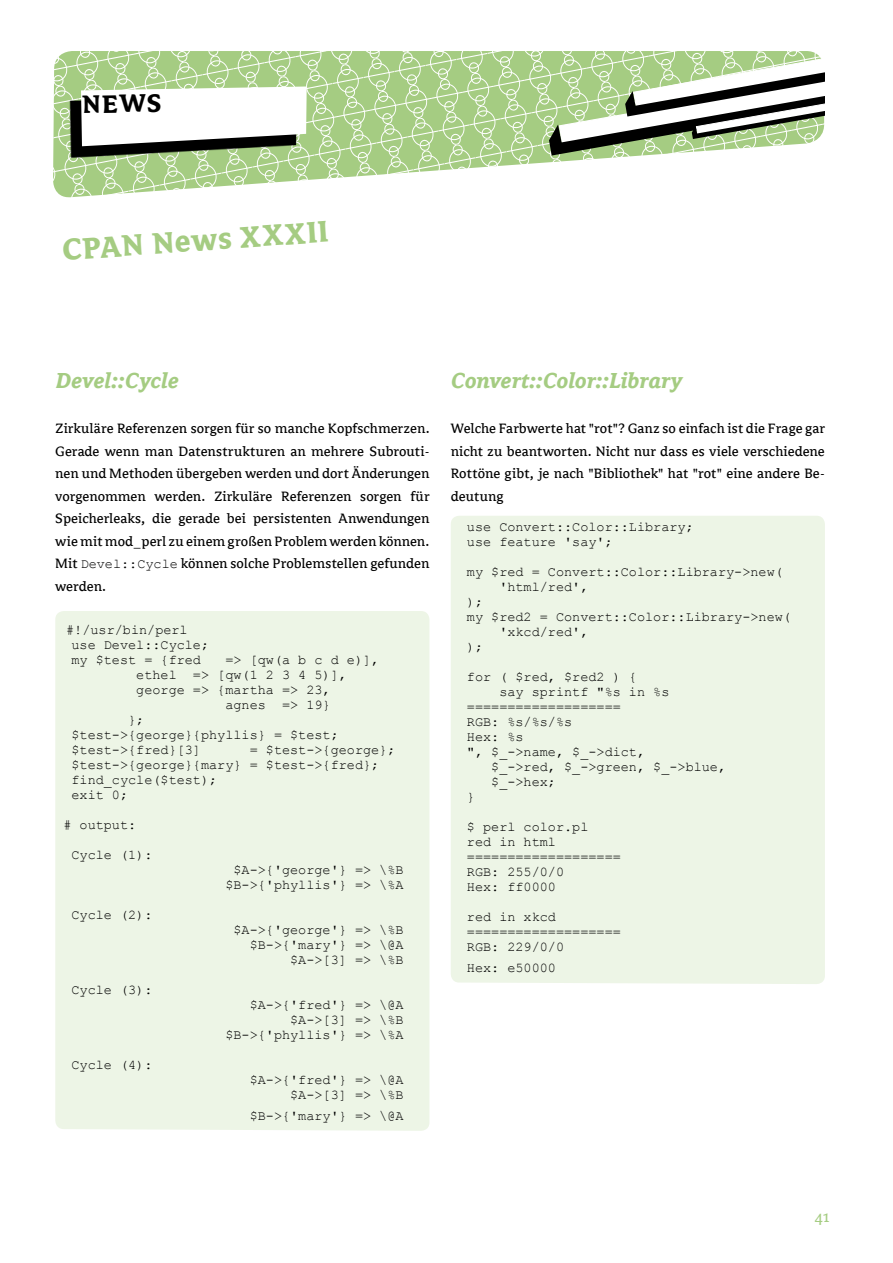
<style>
.page{position:relative;width:893px;height:1263px;background:#fff}
.page>*{position:absolute;margin:0;border:0;box-sizing:border-box;transform-origin:0 0}
.t1{font:700 33px "Avance";color:#a5cc82}
.t2{font:700 27.9px "Avance";color:#000}
.t3{font:italic 700 24px "Avance";color:#a5cc82}
.t4{font:16.5px "Avance";color:#a5cc82}
.t5{font:15px/22.5px "Avance";color:#000;text-align:justify}
.t6{font:13.5px/15px "Courier New";color:#000}
.s1{font-family:"Courier New";font-size:13.5px}
</style>
<div class="page">
<svg style="left:53px;top:51px;width:772px;height:147px"></svg>
<div style="left:55px;top:611px;width:374px;height:520px;background:#edf5e6"></div>
<div style="left:451px;top:516px;width:374px;height:468px;background:#edf5e6"></div>
<h2 class="t2" style="left:82px;top:90px;width:81px;rotate:-1deg">News</h2>
<h1 class="t1" style="left:61px;top:233px;width:268px;rotate:-4deg">CPAN News XXXII</h1>
<h3 class="t3" style="left:55px;top:369px;width:125px">Devel::Cycle</h3>
<p class="t5" style="left:55px;top:418px;width:376px">Zirkuläre Referenzen sorgen für so manche Kopfschmerzen.<br>Gerade wenn man Datenstrukturen an mehrere Subrouti&shy;nen und Methoden übergeben werden und dort Änderungen vorgenommen werden. Zirkuläre Referenzen sorgen für Speicherleaks, die gerade bei persistenten Anwendungen wie mit mod_perl zu einem großen Problem werden können.<br>Mit <span class="s1">Devel::Cycle</span> können solche Problemstellen gefunden werden.</p>
<p class="t6" style="left:71px;top:622px;width:139px;text-indent:-5px">#!/usr/bin/perl use Devel::Cycle; my $test = {fred</p>
<p class="t6" style="left:225px;top:652px;width:155px">=&gt; [qw(a b c d e)],</p>
<p class="t6" style="left:136px;top:667px;width:212px">ethel =&gt; [qw(1 2 3 4 5)],</p>
<p class="t6" style="left:136px;top:682px;width:196px">george =&gt; {martha =&gt; 23,</p>
<p class="t6" style="left:225px;top:697px;width:107px">agnes =&gt; 19}</p>
<p class="t6" style="left:128px;top:712px;width:18px">};</p>
<p class="t6" style="left:71px;top:727px;width:269px">$test-&gt;{george}{phyllis} = $test;</p>
<p class="t6" style="left:71px;top:742px;width:131px">$test-&gt;{fred}[3]</p>
<p class="t6" style="left:71px;top:742px;width:326px;text-indent:178px">= $test-&gt;{george}; $test-&gt;{george}{mary} = $test-&gt;{fred}; find_cycle($test);<br>exit 0;</p>
<p class="t6" style="left:63px;top:817px;width:74px"># output:</p>
<p class="t6" style="left:71px;top:847px;width:82px">Cycle (1):</p>
<p class="t6" style="left:225px;top:862px;width:180px;text-align:center">$A-&gt;{'george'} =&gt; \%B $B-&gt;{'phyllis'} =&gt; \%A</p>
<p class="t6" style="left:71px;top:907px;width:82px">Cycle (2):</p>
<p class="t6" style="left:233px;top:922px;width:172px;text-align:right">$A-&gt;{'george'} =&gt; \%B $B-&gt;{'mary'} =&gt; \@A $A-&gt;[3] =&gt; \%B</p>
<p class="t6" style="left:71px;top:982px;width:82px">Cycle (3):</p>
<p class="t6" style="left:225px;top:997px;width:180px;text-align:right">$A-&gt;{'fred'} =&gt; \@A $A-&gt;[3] =&gt; \%B $B-&gt;{'phyllis'} =&gt; \%A</p>
<p class="t6" style="left:71px;top:1057px;width:82px">Cycle (4):</p>
<p class="t6" style="left:250px;top:1072px;width:155px;text-align:right">$A-&gt;{'fred'} =&gt; \@A $A-&gt;[3] =&gt; \%B</p>
<p class="t6" style="left:250px;top:1108px;width:155px">$B-&gt;{'mary'} =&gt; \@A</p>
<h3 class="t3" style="left:451px;top:369px;width:233px">Convert::Color::Library</h3>
<p class="t5" style="left:451px;top:418px;width:376px">Welche Farbwerte hat "rot"? Ganz so einfach ist die Frage gar nicht zu beantworten. Nicht nur dass es viele verschiedene Rottöne gibt, je nach "Bibliothek" hat "rot" eine andere Be&shy;deutung</p>
<p class="t6" style="left:467px;top:519px;width:228px">use Convert::Color::Library; use feature 'say';</p>
<p class="t6" style="left:467px;top:564px;width:317px">my $red = Convert::Color::Library-&gt;new(</p>
<p class="t6" style="left:499px;top:579px;width:91px">'html/red',</p>
<p class="t6" style="left:467px;top:594px;width:18px">);</p>
<p class="t6" style="left:467px;top:609px;width:326px">my $red2 = Convert::Color::Library-&gt;new(</p>
<p class="t6" style="left:499px;top:624px;width:91px">'xkcd/red',</p>
<p class="t6" style="left:467px;top:639px;width:18px">);</p>
<p class="t6" style="left:467px;top:669px;width:172px">for ( $red, $red2 ) {</p>
<p class="t6" style="left:499px;top:684px;width:172px">say sprintf "%s in %s</p>
<p class="t6" style="left:467px;top:699px;width:155px">===================</p>
<p class="t6" style="left:467px;top:714px;width:107px">RGB: %s/%s/%s</p>
<p class="t6" style="left:467px;top:729px;width:58px">Hex: %s</p>
<p class="t6" style="left:467px;top:744px;width:180px">", $_-&gt;name, $_-&gt;dict,</p>
<p class="t6" style="left:491px;top:759px;width:236px">$_-&gt;red, $_-&gt;green, $_-&gt;blue,</p>
<p class="t6" style="left:491px;top:774px;width:66px">$_-&gt;hex;</p>
<p class="t6" style="left:467px;top:789px;width:10px">}</p>
<p class="t6" style="left:467px;top:819px;width:155px">$ perl color.pl<br>red in html ===================<br>RGB: 255/0/0<br>Hex: ff0000</p>
<p class="t6" style="left:467px;top:909px;width:155px">red in xkcd ===================<br>RGB: 229/0/0</p>
<p class="t6" style="left:467px;top:960px;width:91px">Hex: e50000</p>
<p class="t4" style="left:815px;top:1208px;width:16px">41</p>
</div>
